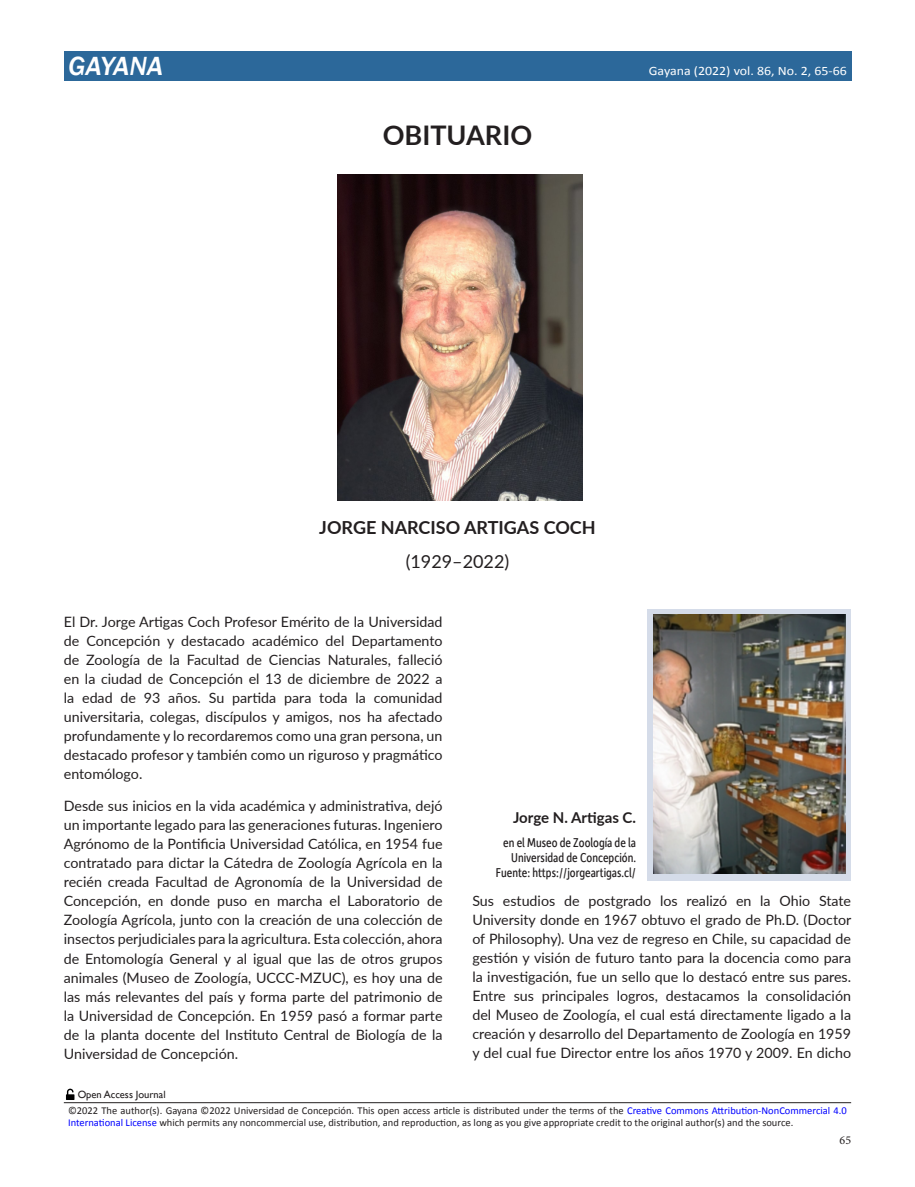
<style>
.page{position:relative;width:915px;height:1187px;background:#fff}
.page>*{position:absolute;margin:0;border:0;box-sizing:border-box;transform-origin:0 0}
.Normal__Web__wrd_2{font:700 27px "Lato";color:#231f20}
.t1{font:italic 500 27px "Franklin Gothic";letter-spacing:-.005em;color:#fff}
.Normal__Web__wrd_2-2{font:700 18px "Lato";color:#231f20}
.Normal__Web__wrd_2-3{font:18px "Lato";color:#231f20}
.t2{font:700 15px "Lato";color:#231f20}
.Normal__Web__wrd_2-4{font:14.25px/19px "Lato";color:#231f20;text-align:justify}
.t3{font:13.5px "Depot New Condensed";color:#231f20}
.t4{font:12.9px "Calibri";color:#fff;scale:1.08 1}
.t5{font:12px "Minion Pro";color:#231f20}
.t6{font:10.5px/12px "Calibri";color:#231f20}
.t7{font:10.5px "Gill Sans";color:#231f20}
.s1{color:#00f}
</style>
<div class="page">
<div style="left:64px;top:51px;width:786px;height:30px;background:#2c689a"></div>
<hr style="left:64px;top:1102px;width:786px;height:1px;background:#231f20">
<svg style="left:66px;top:1088px;width:8px;height:11px"></svg>
<svg style="left:647px;top:609px;width:203px;height:271px;background:#c8ced9"></svg>
<img style="left:337px;top:174px;width:245px;height:326px">
<img style="left:653px;top:614px;width:191px;height:259px">
<h1 class="t1" style="left:68px;top:49px;width:96px">GAYANA</h1>
<p class="Normal__Web__wrd_2" style="left:382px;top:115px;width:151px">OBITUARIO</p>
<p class="t4" style="left:648px;top:62px;width:185px">Gayana (2022) vol. 86, No. 2, 65-66</p>
<p class="Normal__Web__wrd_2-2" style="left:319px;top:514px;width:278px">JORGE NARCISO ARTIGAS COCH</p>
<p class="Normal__Web__wrd_2-3" style="left:405px;top:548px;width:105px">(1929–2022)</p>
<p class="Normal__Web__wrd_2-4" style="left:64px;top:611px;width:380px">El Dr. Jorge Artigas Coch Profesor Emérito de la Universidad de Concepción y destacado académico del Departamento de Zoología de la Facultad de Ciencias Naturales, falleció en la ciudad de Concepción el 13 de diciembre de 2022 a la edad de 93 años. Su partida para toda la comunidad universitaria, colegas, discípulos y amigos, nos ha afectado profundamente y lo recordaremos como una gran persona, un destacado profesor y también como un riguroso y pragmático entomólogo.</p>
<p class="Normal__Web__wrd_2-4" style="left:64px;top:795px;width:380px">Desde sus inicios en la vida académica y administrativa, dejó un importante legado para las generaciones futuras. Ingeniero Agrónomo de la Pontificia Universidad Católica, en 1954 fue contratado para dictar la Cátedra de Zoología Agrícola en la recién creada Facultad de Agronomía de la Universidad de Concepción, en donde puso en marcha el Laboratorio de Zoología Agrícola, junto con la creación de una colección de insectos perjudiciales para la agricultura. Esta colección, ahora de Entomología General y al igual que las de otros grupos animales (Museo de Zoología, UCCC-MZUC), es hoy una de las más relevantes del país y forma parte del patrimonio de la Universidad de Concepción. En 1959 pasó a formar parte de la planta docente del Instituto Central de Biología de la Universidad de Concepción.</p>
<p class="t2" style="left:513px;top:806px;width:124px">Jorge N. Artigas C.</p>
<p class="t3" style="left:503px;top:833px;width:134px">en el Museo de Zoología de la</p>
<p class="t3" style="left:511px;top:848px;width:126px">Universidad de Concepción.</p>
<p class="t3" style="left:495px;top:863px;width:142px">Fuente: https://jorgeartigas.cl/</p>
<p class="Normal__Web__wrd_2-4" style="left:472px;top:890px;width:380px">Sus estudios de postgrado los realizó en la Ohio State University donde en 1967 obtuvo el grado de Ph.D. (Doctor of Philosophy). Una vez de regreso en Chile, su capacidad de gestión y visión de futuro tanto para la docencia como para la investigación, fue un sello que lo destacó entre sus pares.<br>Entre sus principales logros, destacamos la consolidación del Museo de Zoología, el cual está directamente ligado a la creación y desarrollo del Departamento de Zoología en 1959 y del cual fue Director entre los años 1970 y 2009. En dicho</p>
<p class="t7" style="left:78px;top:1087px;width:89px">Open Access Journal</p>
<p class="t6" style="left:68px;top:1103px;width:780px">©2022 The author(s). Gayana ©2022 Universidad de Concepción. This open access article is distributed under the terms of the <span class="s1">Creative Commons Attribution-NonCommercial 4.0<br>International License</span> which permits any noncommercial use, distribution, and reproduction, as long as you give appropriate credit to the original author(s) and the source.</p>
<p class="t5" style="left:839px;top:1131px;width:13px">65</p>
</div>
